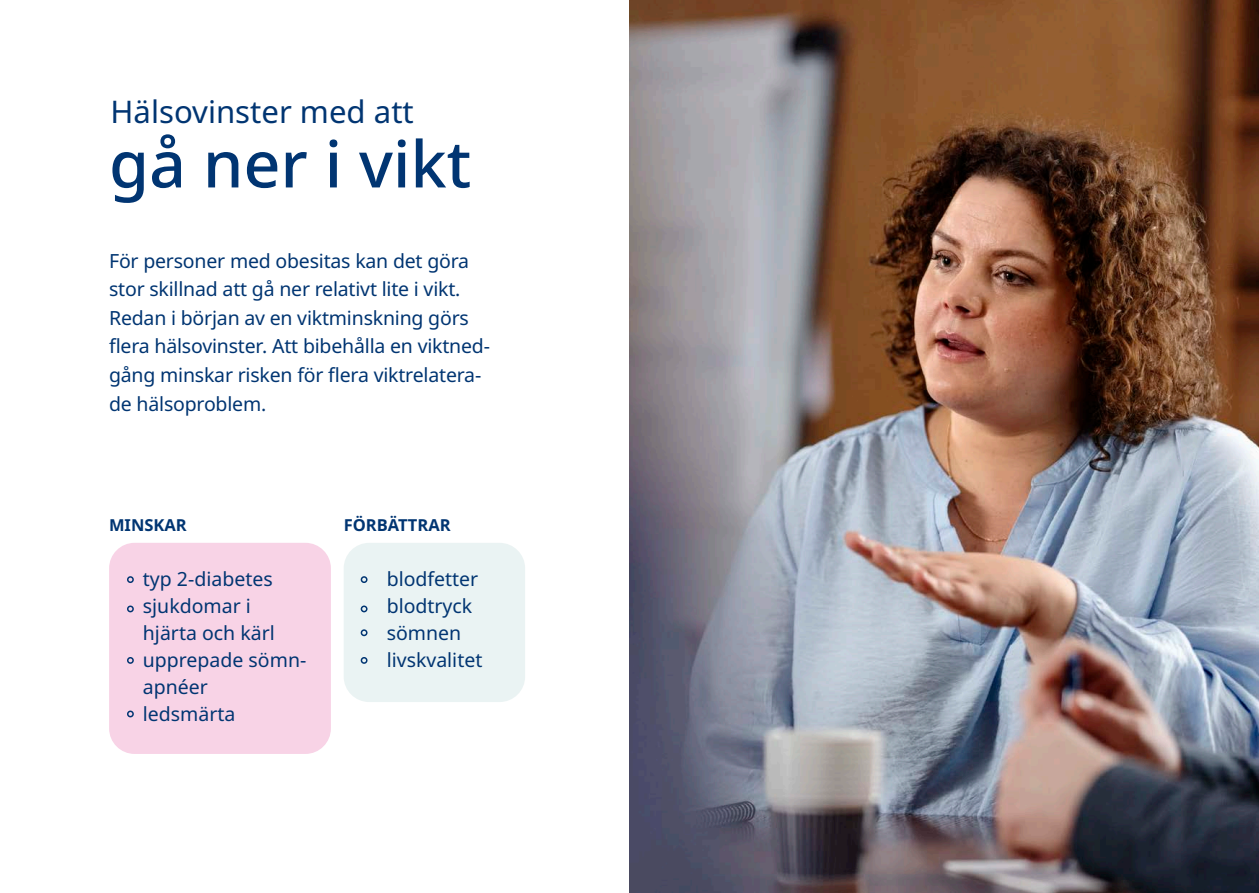
<style>
.page{position:relative;width:1259px;height:893px;background:#fff}
.page>*{position:absolute;margin:0;border:0;box-sizing:border-box;transform-origin:0 0}
.t1{font:500 64.5px "Apis";color:#013572}
.t2{font:31.2px "Apis";color:#013572}
.t3{font:19.5px/27px "Apis";letter-spacing:-.01em;color:#013572}
.t4{font:700 16.5px "Apis";color:#013572}
</style>
<div class="page">
<img style="left:629px;top:0;width:630px;height:893px">
<div style="left:109px;top:543px;width:222px;height:211px;background:#f8d3e6;border-radius:26px"></div>
<div style="left:344px;top:543px;width:181px;height:159px;background:#eaf3f3;border-radius:26px"></div>
<div style="left:361px;top:576px;width:6px;height:7px;border:2px solid #013572;border-radius:50%"></div>
<div style="left:361px;top:605px;width:6px;height:7px;border:2px solid #013572;border-radius:50%"></div>
<div style="left:361px;top:629px;width:6px;height:7px;border:2px solid #013572;border-radius:50%"></div>
<div style="left:361px;top:657px;width:6px;height:7px;border:2px solid #013572;border-radius:50%"></div>
<div style="left:127px;top:576px;width:7px;height:7px;border:2px solid #013572;border-radius:50%"></div>
<div style="left:127px;top:605px;width:7px;height:7px;border:2px solid #013572;border-radius:50%"></div>
<div style="left:127px;top:657px;width:7px;height:7px;border:2px solid #013572;border-radius:50%"></div>
<div style="left:127px;top:711px;width:7px;height:6px;border:2px solid #013572;border-radius:50%"></div>
<h2 class="t2" style="left:110px;top:89px;width:305px">Hälsovinster med att</h2>
<h1 class="t1" style="left:109px;top:119px;width:364px">gå ner i vikt</h1>
<p class="t3" style="left:109px;top:247px;width:382px;line-height:28.5px">För personer med obesitas kan det göra stor skillnad att gå ner relativt lite i vikt.<br>Redan i början av en viktminskning görs flera hälsovinster. Att bibehålla en viktned&shy;gång minskar risken för flera viktrelatera&shy;de hälsoproblem.</p>
<p class="t4" style="left:109px;top:513px;width:79px">MINSKAR</p>
<p class="t4" style="left:344px;top:513px;width:109px">FÖRBÄTTRAR</p>
<p class="t3" style="left:143px;top:566px;width:165px">typ 2-diabetes sjukdomar i hjärta och kärl upprepade sömn&shy;apnéer<br>ledsmärta</p>
<p class="t3" style="left:387px;top:566px;width:97px">blodfetter blodtryck sömnen livskvalitet</p>
</div>
